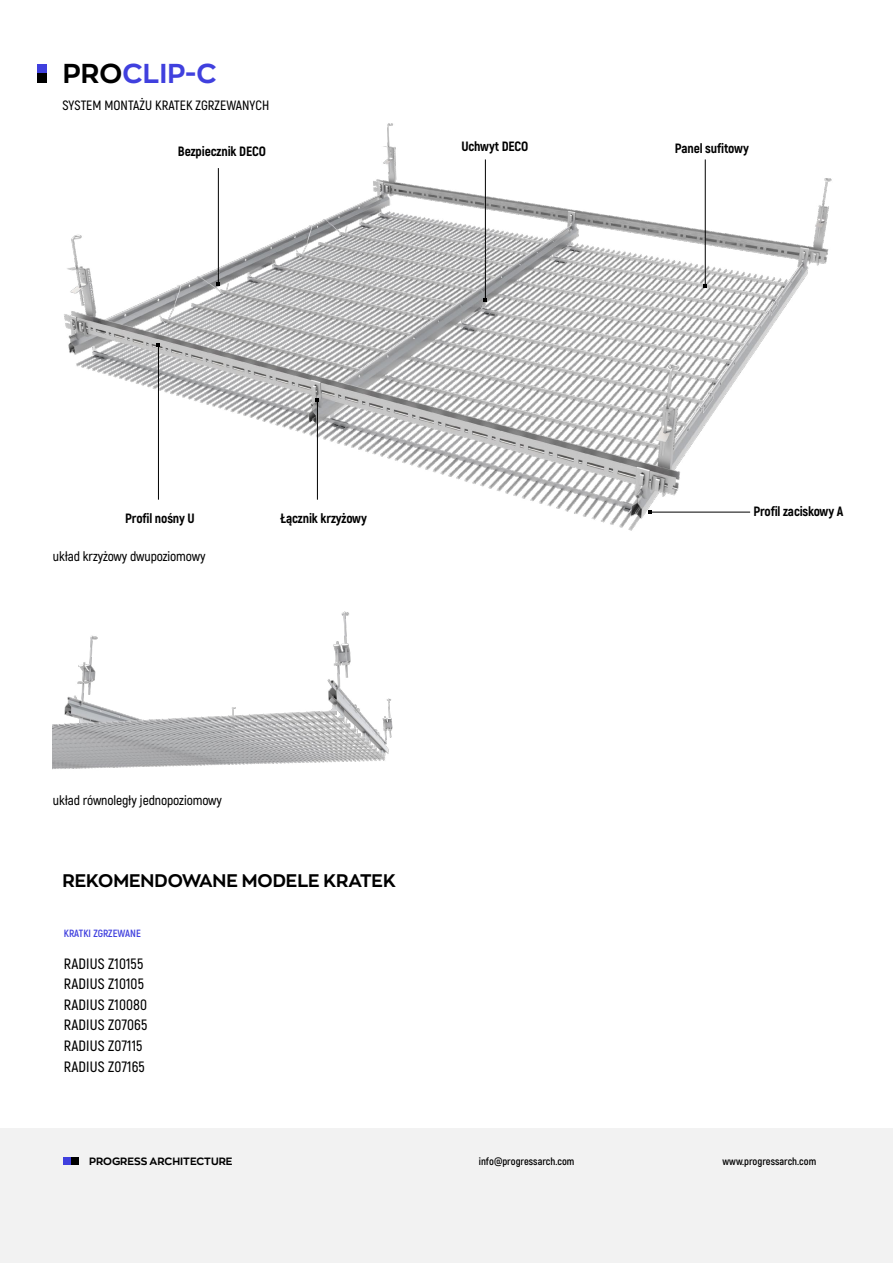
<style>
.page{position:relative;width:893px;height:1263px;background:#fff}
.page>*{position:absolute;margin:0;border:0;box-sizing:border-box;transform-origin:0 0}
.t1{font:700 27px "Zona Pro";letter-spacing:.01em;color:#4040de}
.t2{font:700 18px "Zona Pro";color:#000}
.t3{font:600 15px/20.5px "Akrobat";letter-spacing:.01em;color:#000}
.t4{font:600 13.5px "Akrobat";letter-spacing:-.01em;color:#000}
.t5{font:800 13.5px "Akrobat";letter-spacing:-.01em;color:#000}
.t6{font:700 10.5px "Akrobat";color:#000}
.t7{font:700 10.5px "Zona Pro";color:#000}
.t8{font:700 10.5px "Akrobat";color:#4040de}
.s1{color:#000}
</style>
<div class="page">
<img style="left:53px;top:611px;width:340px;height:158px">
<img style="left:64px;top:123px;width:768px;height:408px">
<div style="left:38px;top:64px;width:9px;height:9px;background:#4040de"></div>
<div style="left:38px;top:73px;width:9px;height:10px;background:#000"></div>
<hr style="left:317px;top:399px;width:1px;height:101px;background:#000">
<hr style="left:650px;top:512px;width:100px;height:1px;background:#000">
<hr style="left:158px;top:345px;width:1px;height:155px;background:#000">
<hr style="left:485px;top:159px;width:1px;height:141px;background:#000">
<hr style="left:705px;top:159px;width:1px;height:127px;background:#000">
<hr style="left:218px;top:168px;width:1px;height:116px;background:#000">
<div style="left:0;top:1128px;width:893px;height:135px;background:#f2f2f2"></div>
<div style="left:64px;top:1158px;width:7px;height:7px;background:#4040de"></div>
<div style="left:71px;top:1158px;width:8px;height:7px;background:#000"></div>
<h1 class="t1" style="left:63px;top:55px;width:155px"><span class="s1">PRO</span>CLIP-C</h1>
<p class="t4" style="left:63px;top:97px;width:208px">SYSTEM MONTAŻU KRATEK ZGRZEWANYCH</p>
<p class="t5" style="left:461px;top:138px;width:69px">Uchwyt DECO</p>
<p class="t5" style="left:178px;top:143px;width:89px">Bezpiecznik DECO</p>
<p class="t5" style="left:675px;top:139px;width:75px">Panel sufitowy</p>
<p class="t5" style="left:125px;top:510px;width:71px">Profil nośny U</p>
<p class="t5" style="left:280px;top:510px;width:88px">Łącznik krzyżowy</p>
<p class="t4" style="left:53px;top:548px;width:154px">układ krzyżowy dwupoziomowy</p>
<p class="t4" style="left:53px;top:792px;width:171px">układ równoległy jednopoziomowy</p>
<h2 class="t2" style="left:63px;top:868px;width:335px">REKOMENDOWANE MODELE KRATEK</h2>
<p class="t8" style="left:64px;top:927px;width:79px">KRATKI ZGRZEWANE</p>
<p class="t3" style="left:64px;top:953px;width:85px">RADIUS Z10155<br>RADIUS Z10105<br>RADIUS Z10080<br>RADIUS Z07065<br>RADIUS Z07115<br>RADIUS Z07165</p>
<p class="t5" style="left:753px;top:503px;width:91px">Profil zaciskowy A</p>
<p class="t7" style="left:89px;top:1154px;width:145px">PROGRESS ARCHITECTURE</p>
<p class="t6" style="left:479px;top:1155px;width:97px">info@progressarch.com</p>
<p class="t6" style="left:722px;top:1155px;width:95px">www.progressarch.com</p>
</div>
